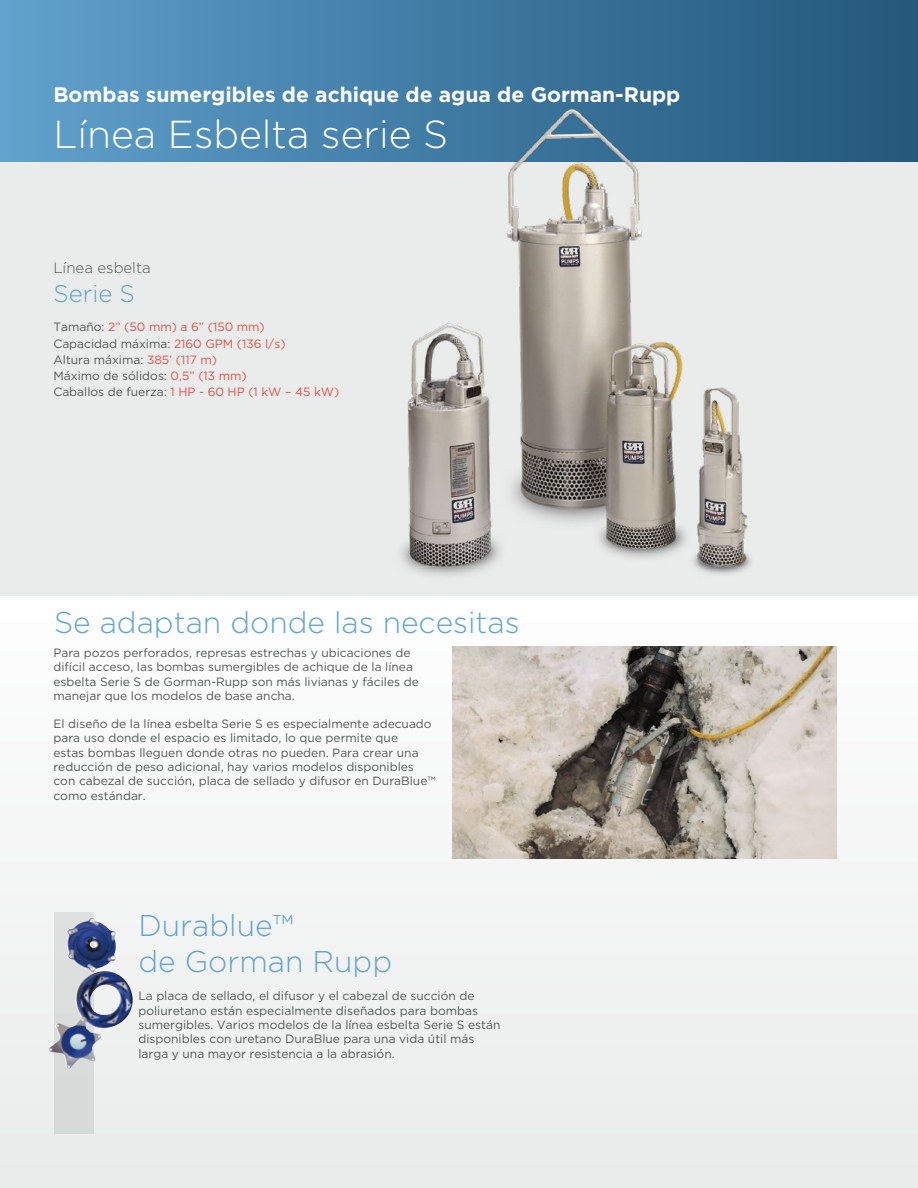
<style>
.page{position:relative;width:918px;height:1188px;background:#fff}
.page>*{position:absolute;margin:0;border:0;box-sizing:border-box;transform-origin:0 0}
.t1{font:300 39px "Gotham";color:#fff}
.t2{font:300 30px/36px "Gotham";color:#62a4cf}
.t3{font:300 24px "Gotham";color:#62a4cf}
.t4{font:700 21px "Gotham";color:#fff}
.t5{font:300 15px "Gotham";color:#545555}
.t6{font:12px/14.4px "Gotham";color:#545555}
.t7{font:12px/16.2px "Gotham";color:#e5514b}
.s1{color:#545555}
</style>
<div class="page">
<div style="left:0;top:156px;width:918px;height:440px;background:#eaebeb"></div>
<div style="left:0;top:596px;width:918px;height:592px;background:#f3f3f3"></div>
<div style="left:0;top:0;width:918px;height:162px;background:linear-gradient(to right,#5fa0cc,#225679)"></div>
<img style="left:368px;top:101px;width:402px;height:475px">
<div style="left:54px;top:912px;width:39px;height:222px;background:#d9dbdb"></div>
<img style="left:49px;top:918px;width:67px;height:151px">
<img style="left:452px;top:647px;width:385px;height:211px">
<img style="left:899px;top:123px;width:19px;height:39px">
<h3 class="t4" style="left:53px;top:80px;width:629px">Bombas sumergibles de achique de agua de Gorman-Rupp</h3>
<h1 class="t1" style="left:53px;top:110px;width:396px">Línea Esbelta serie S</h1>
<p class="t5" style="left:53px;top:258px;width:99px">Línea esbelta</p>
<h3 class="t3" style="left:53px;top:278px;width:83px">Serie S</h3>
<p class="t7" style="left:53px;top:319px;width:287px"><span class="s1">Tamaño:</span> 2” (50 mm) a 6” (150 mm)<br><span class="s1">Capacidad máxima:</span> 2160 GPM (136 l/s)<br><span class="s1">Altura máxima:</span> 385’ (117 m)<br><span class="s1">Máximo de sólidos:</span> 0,5” (13 mm)<br><span class="s1">Caballos de fuerza:</span> 1 HP - 60 HP (1 kW – 45 kW)</p>
<h2 class="t2" style="left:54px;top:604px;width:467px">Se adaptan donde las necesitas</h2>
<p class="t6" style="left:53px;top:645px;width:367px">Para pozos perforados, represas estrechas y ubicaciones de difícil acceso, las bombas sumergibles de achique de la línea esbelta Serie S de Gorman-Rupp son más livianas y fáciles de manejar que los modelos de base ancha.</p>
<p class="t6" style="left:53px;top:716px;width:384px">El diseño de la línea esbelta Serie S es especialmente adecuado para uso donde el espacio es limitado, lo que permite que<br>estas bombas lleguen donde otras no pueden. Para crear una reducción de peso adicional, hay varios modelos disponibles con cabezal de succión, placa de sellado y difusor en DuraBlue™ como estándar.</p>
<h2 class="t2" style="left:138px;top:907px;width:255px">Durablue™<br>de Gorman Rupp</h2>
<p class="t6" style="left:138px;top:989px;width:364px">La placa de sellado, el difusor y el cabezal de succión de poliuretano están especialmente diseñados para bombas sumergibles. Varios modelos de la línea esbelta Serie S están disponibles con uretano DuraBlue para una vida útil más larga y una mayor resistencia a la abrasión.</p>
</div>
